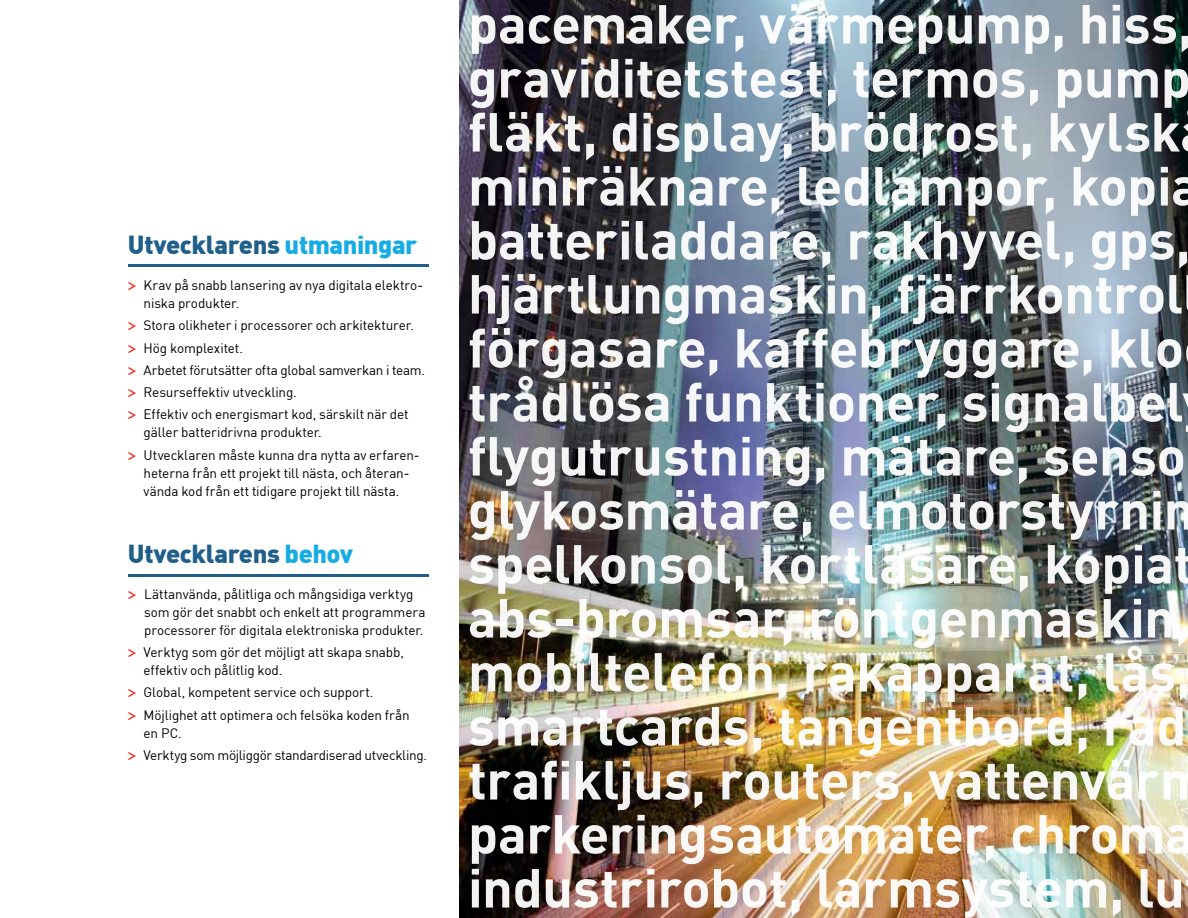
<style>
.page{position:relative;width:1188px;height:918px;background:#fff}
.page>*{position:absolute;margin:0;border:0;box-sizing:border-box;transform-origin:0 0}
.t1{font:700 54px/54px "DIN";letter-spacing:-.01em;color:#fff}
.t2{font:900 25.5px "DIN";letter-spacing:-.015em;color:#1f5f89}
.t3{font:13.5px/22.2px "DIN";letter-spacing:-.01em;color:#000}
.s1{color:#16ace3}
.s2{font-family:"Courier New";font-weight:700;color:#ee3124}
</style>
<div class="page">
<img style="left:459px;top:0;width:729px;height:918px">
<hr style="left:128px;top:265px;width:300px;height:2px;background:#1f5f89">
<hr style="left:128px;top:574px;width:300px;height:2px;background:#1f5f89">
<h2 class="t2" style="left:128px;top:228px;width:291px">Utvecklarens <span class="s1">utmaningar</span></h2>
<p class="t3" style="left:144px;top:276px;width:281px;line-height:18px;text-indent:-16px"><span class="s2">&gt;</span> Krav på snabb lansering av nya digitala elektro&shy;niska produkter.</p>
<p class="t3" style="left:128px;top:314px;width:299px"><span class="s2">&gt;</span> Stora olikheter i processorer och arkitekturer. <span class="s2">&gt;</span> Hög komplexitet.<br><span class="s2">&gt;</span> Arbetet förutsätter ofta global samverkan i team. <span class="s2">&gt;</span> Resurseffektiv utveckling.<br><span class="s2">&gt;</span> Effektiv och energismart kod, särskilt när det</p>
<p class="t3" style="left:128px;top:421px;width:293px;text-indent:16px">gäller batteridrivna produkter.<br><span class="s2">&gt;</span> Utvecklaren måste kunna dra nytta av erfaren-</p>
<p class="t3" style="left:144px;top:463px;width:268px;line-height:18px">heterna från ett projekt till nästa, och återan&shy;vända kod från ett tidigare projekt till nästa.</p>
<h2 class="t2" style="left:128px;top:537px;width:227px">Utvecklarens <span class="s1">behov</span></h2>
<p class="t3" style="left:144px;top:585px;width:283px;line-height:18px;text-indent:-16px"><span class="s2">&gt;</span> Lättanvända, pålitliga och mångsidiga verktyg som gör det snabbt och enkelt att programmera processorer för digitala elektroniska produkter.</p>
<p class="t3" style="left:144px;top:643px;width:262px;line-height:18px;text-indent:-16px"><span class="s2">&gt;</span> Verktyg som gör det möjligt att skapa snabb, effektiv och pålitlig kod.</p>
<p class="t3" style="left:128px;top:681px;width:283px"><span class="s2">&gt;</span> Global, kompetent service och support.<br><span class="s2">&gt;</span> Möjlighet att optimera och felsöka koden från</p>
<p class="t3" style="left:128px;top:721px;width:301px;text-indent:16px">en PC.<br><span class="s2">&gt;</span> Verktyg som möjliggör standardiserad utveckling.</p>
<p class="t1" style="left:468px;top:-5px;width:741px">pacemaker, värmepump, hiss, graviditetstest, termos, pump fläkt, display, brödrost, kylsk miniräknare, ledlampor, kopia batteriladdare, rakhyvel, gps, hjärtlungmaskin, fjärrkontrol förgasare, kaffebryggare, klo trådlösa funktioner, signalbel flygutrustning, mätare, senso glykosmätare, elmotorstyrnin spelkonsol, kortläsare, kopiat abs-bromsar, röntgenmaskin, mobiltelefon, rakapparat, lås, smartcards, tangentbord, rad trafikljus, routers, vattenvärm parkeringsautomater, chroma industrirobot, larmsystem, lu</p>
</div>
